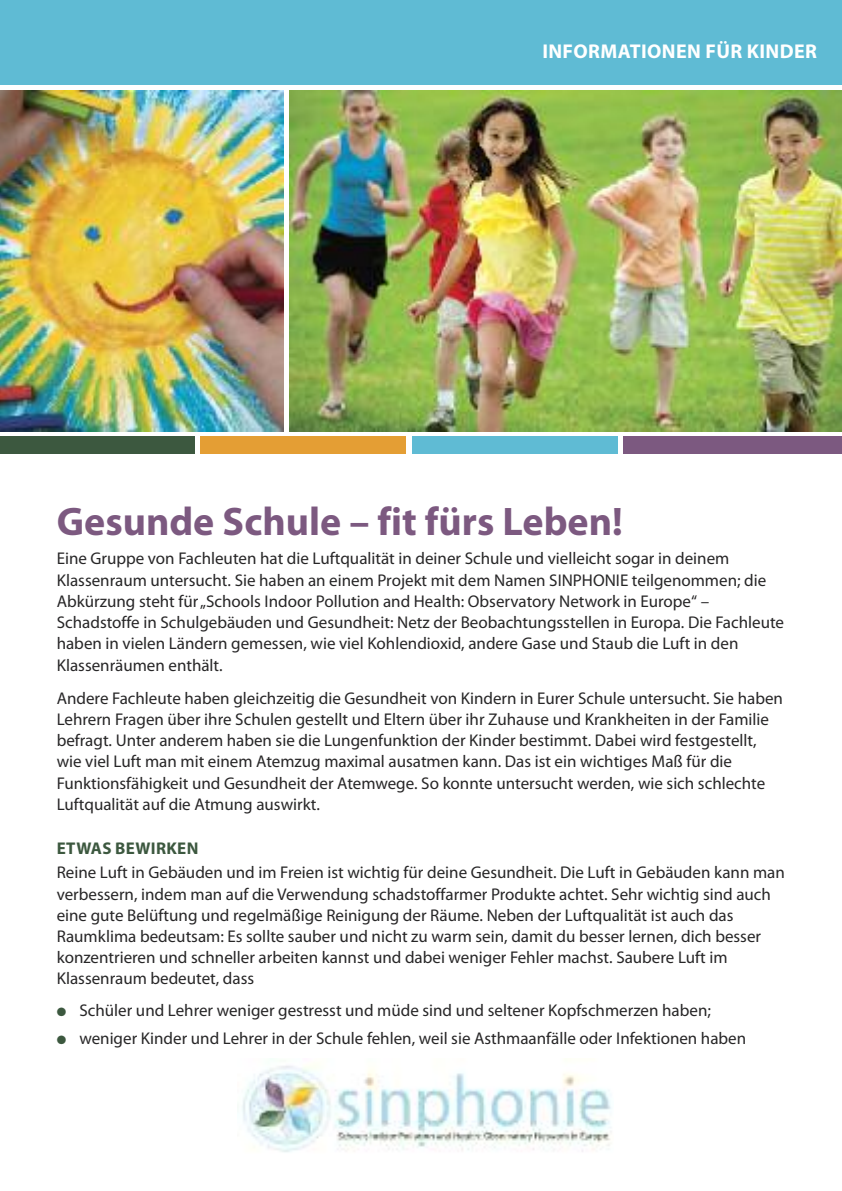
<style>
.page{position:relative;width:842px;height:1191px;background:#fff}
.page>*{position:absolute;margin:0;border:0;box-sizing:border-box;transform-origin:0 0}
.t1{font:700 40px "Myriad Pro";color:#7c5980}
.t2{font:700 20px "Myriad Pro";letter-spacing:.02em;color:#fff}
.t3{font:17px/21.2px "Myriad Pro";color:#272627}
.t4{font:700 17px "Myriad Pro";letter-spacing:.02em;color:#3c583f}
.s1{color:#3c583f}
</style>
<div class="page">
<div style="left:0;top:0;width:842px;height:85px;background:#5fbbd4"></div>
<img style="left:0;top:91px;width:283px;height:340px">
<img style="left:242px;top:1065px;width:370px;height:87px">
<div style="left:0;top:437px;width:194px;height:17px;background:#3c583f"></div>
<div style="left:200px;top:437px;width:206px;height:17px;background:#e49e34"></div>
<div style="left:412px;top:437px;width:206px;height:17px;background:#5fbbd4"></div>
<div style="left:623px;top:437px;width:219px;height:17px;background:#7c5980"></div>
<img style="left:289px;top:91px;width:553px;height:340px">
<p class="t2" style="left:542px;top:43px;width:276px">INFORMATIONEN FÜR KINDER</p>
<h1 class="t1" style="left:57px;top:506px;width:568px">Gesunde Schule – fit fürs Leben!</h1>
<p class="t3" style="left:57px;top:549px;width:729px">Eine Gruppe von Fachleuten hat die Luftqualität in deiner Schule und vielleicht sogar in deinem Klassenraum untersucht. Sie haben an einem Projekt mit dem Namen SINPHONIE teilgenommen; die Abkürzung steht für„Schools Indoor Pollution and Health: Observatory Network in Europe“ – Schadstoffe in Schulgebäuden und Gesundheit: Netz der Beobachtungsstellen in Europa. Die Fachleute haben in vielen Ländern gemessen, wie viel Kohlendioxid, andere Gase und Staub die Luft in den Klassenräumen enthält.</p>
<p class="t3" style="left:57px;top:689px;width:728px">Andere Fachleute haben gleichzeitig die Gesundheit von Kindern in Eurer Schule untersucht. Sie haben Lehrern Fragen über ihre Schulen gestellt und Eltern über ihr Zuhause und Krankheiten in der Familie befragt. Unter anderem haben sie die Lungenfunktion der Kinder bestimmt. Dabei wird festgestellt, wie viel Luft man mit einem Atemzug maximal ausatmen kann. Das ist ein wichtiges Maß für die Funktionsfähigkeit und Gesundheit der Atemwege. So konnte untersucht werden, wie sich schlechte Luftqualität auf die Atmung auswirkt.</p>
<p class="t4" style="left:57px;top:842px;width:143px">ETWAS BEWIRKEN</p>
<p class="t3" style="left:57px;top:863px;width:730px">Reine Luft in Gebäuden und im Freien ist wichtig für deine Gesundheit. Die Luft in Gebäuden kann man verbessern, indem man auf die Verwendung schadstoffarmer Produkte achtet. Sehr wichtig sind auch eine gute Belüftung und regelmäßige Reinigung der Räume. Neben der Luftqualität ist auch das Raumklima bedeutsam: Es sollte sauber und nicht zu warm sein, damit du besser lernen, dich besser konzentrieren und schneller arbeiten kannst und dabei weniger Fehler machst. Saubere Luft im Klassenraum bedeutet, dass</p>
<p class="t3" style="left:57px;top:1001px;width:656px"><span class="s1">●</span> Schüler und Lehrer weniger gestresst und müde sind und seltener Kopfschmerzen haben;</p>
<p class="t3" style="left:57px;top:1029px;width:691px"><span class="s1">●</span> weniger Kinder und Lehrer in der Schule fehlen, weil sie Asthmaanfälle oder Infektionen haben</p>
</div>
